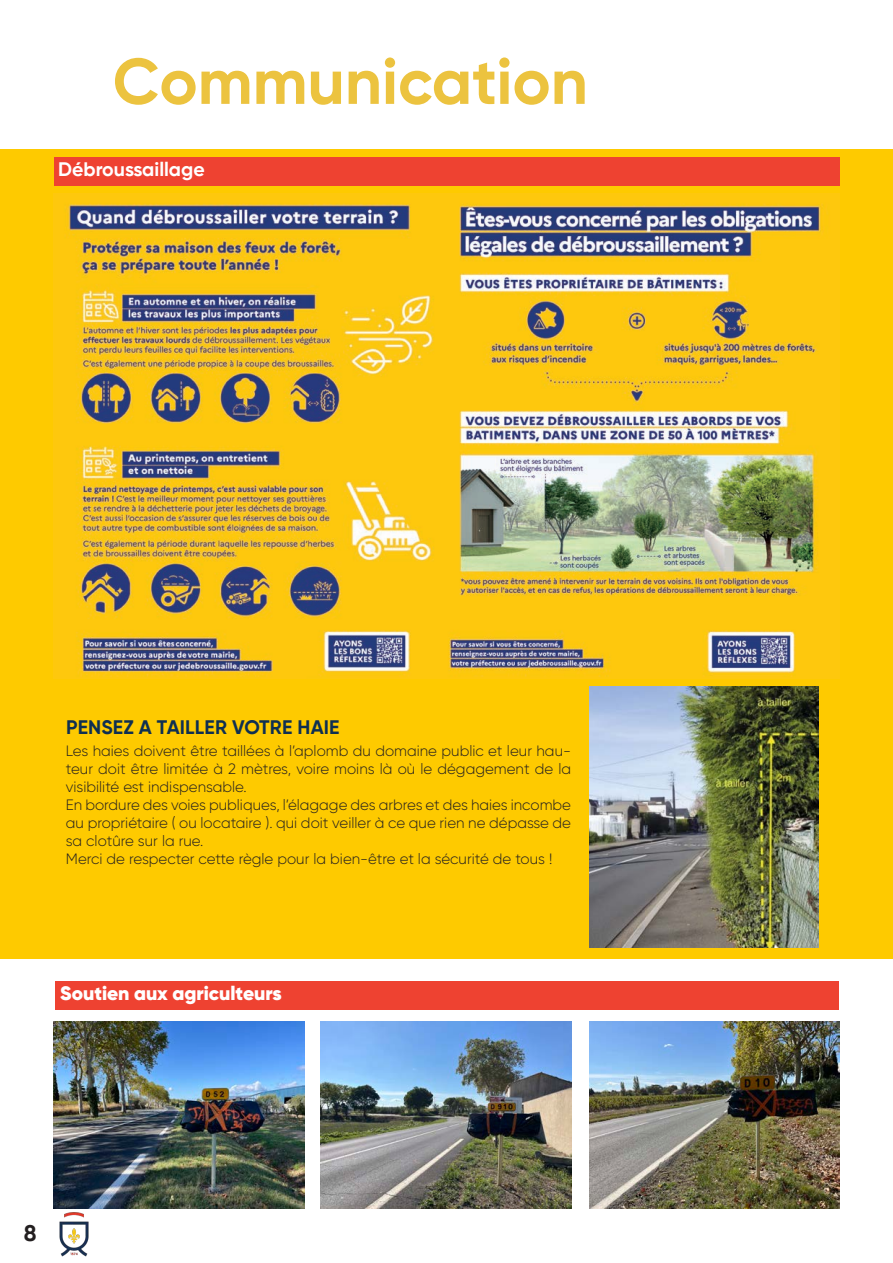
<style>
.page{position:relative;width:893px;height:1263px;background:#fff}
.page>*{position:absolute;margin:0;border:0;box-sizing:border-box;transform-origin:0 0}
.t1{font:700 64.5px "Gilroy";color:#ecc33f}
.t2{font:700 22.5px "Gilroy";color:#231f20}
.t3{font:700 19.5px "Gilroy";letter-spacing:.01em;color:#0e2f52}
.t4{font:900 19.5px "Gilroy";color:#fff}
.t5{font:700 19.5px "Gilroy";color:#fff}
.t6{font:300 15px/18px "Gilroy";color:#231f20}
</style>
<div class="page">
<hr style="left:892px;top:427px;width:1px;height:202px;background:#0e2f52">
<div style="left:0;top:149px;width:892px;height:809px;background:#feca00"></div>
<img style="left:59px;top:1212px;width:30px;height:45px">
<div style="left:54px;top:157px;width:785px;height:28px;background:#ee4231"></div>
<img style="left:53px;top:194px;width:386px;height:484px">
<img style="left:439px;top:194px;width:400px;height:484px">
<img style="left:589px;top:687px;width:229px;height:260px">
<img style="left:54px;top:1021px;width:250px;height:188px">
<img style="left:321px;top:1021px;width:250px;height:188px">
<img style="left:589px;top:1021px;width:251px;height:188px">
<div style="left:56px;top:981px;width:783px;height:28px;background:#ee4231"></div>
<h1 class="t1" style="left:113px;top:41px;width:477px">Communication</h1>
<h3 class="t5" style="left:58px;top:157px;width:148px">Débroussaillage</h3>
<h3 class="t3" style="left:66px;top:715px;width:275px">PENSEZ A TAILLER VOTRE HAIE</h3>
<p class="t6" style="left:66px;top:742px;width:507px">Les haies doivent être taillées à l’aplomb du domaine public et leur hau&shy;teur doit être limitée à 2 mètres, voire moins là où le dégagement de la visibilité est indispensable.<br>En bordure des voies publiques, l’élagage des arbres et des haies incombe au propriétaire ( ou locataire ). qui doit veiller à ce que rien ne dépasse de sa clotûre sur la rue.<br>Merci de respecter cette règle pour la bien-être et la sécurité de tous !</p>
<h3 class="t4" style="left:60px;top:981px;width:223px">Soutien aux agriculteurs</h3>
<h2 class="t2" style="left:24px;top:1219px;width:14px">8</h2>
</div>
